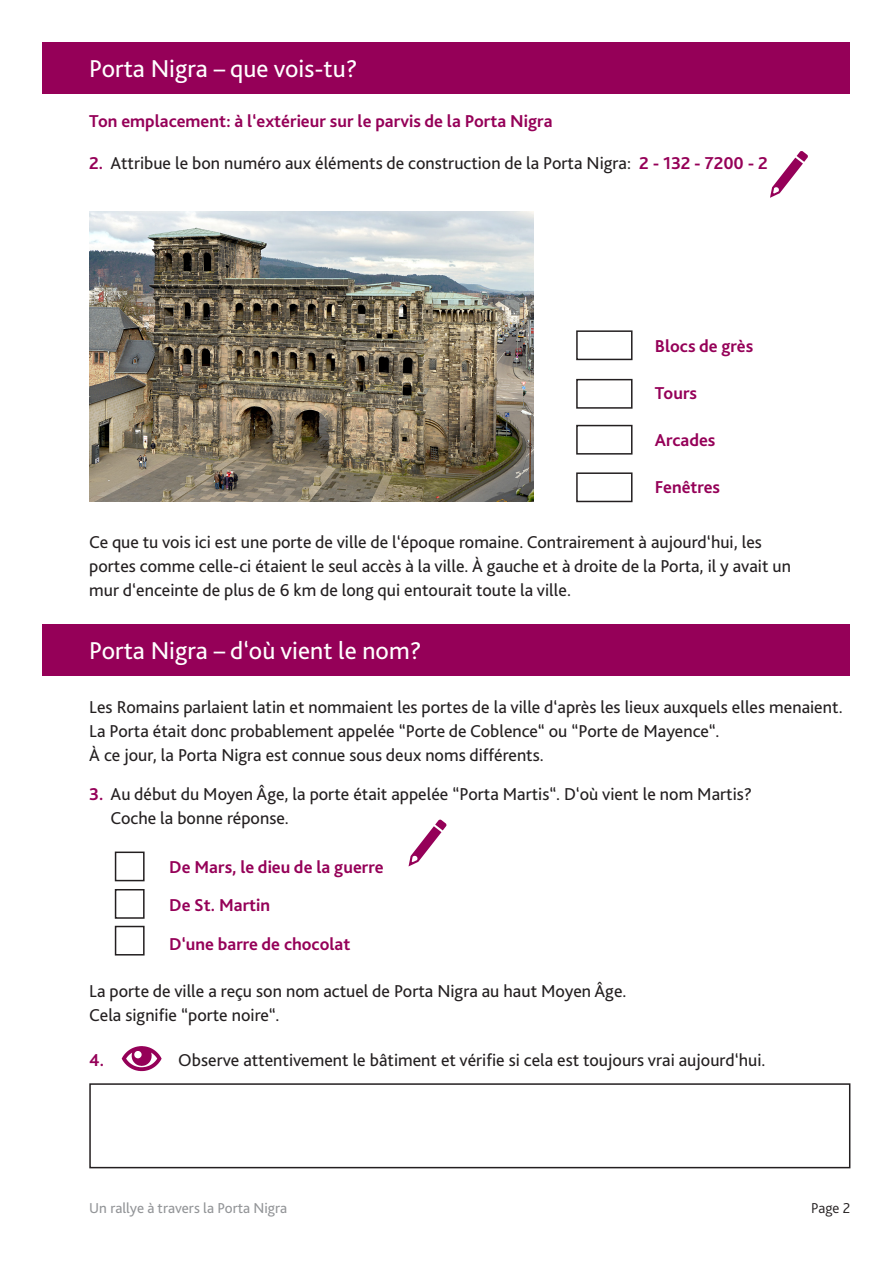
<style>
.page{position:relative;width:893px;height:1263px;background:#fff}
.page>*{position:absolute;margin:0;border:0;box-sizing:border-box;transform-origin:0 0}
.t1{font:25.5px "Bliss 2";color:#fff}
.t2{font:18px/24px "Bliss 2";color:#231f20}
.t3{font:700 18px/38.5px "Bliss 2";color:#950058}
.t4{font:15px "Bliss 2";color:#939598}
.t5{font:300 15px "Bliss 2";color:#231f20}
.s1{font-weight:700;color:#950058}
</style>
<div class="page">
<div style="left:43px;top:43px;width:807px;height:51px;background:#950058"></div>
<div style="left:43px;top:624px;width:807px;height:51px;background:#950058"></div>
<div style="left:115px;top:851px;width:30px;height:30px;border:2px solid #231f20"></div>
<div style="left:115px;top:889px;width:30px;height:30px;border:2px solid #231f20"></div>
<div style="left:115px;top:926px;width:30px;height:29px;border:2px solid #231f20"></div>
<div style="left:89px;top:1083px;width:761px;height:85px;border:2px solid #231f20"></div>
<svg style="left:122px;top:1046px;width:40px;height:25px"></svg>
<svg style="left:408px;top:819px;width:39px;height:47px"></svg>
<svg style="left:770px;top:151px;width:38px;height:47px"></svg>
<img style="left:89px;top:212px;width:444px;height:289px">
<div style="left:576px;top:330px;width:56px;height:30px;border:2px solid #231f20"></div>
<div style="left:576px;top:379px;width:56px;height:30px;border:2px solid #231f20"></div>
<div style="left:576px;top:425px;width:56px;height:30px;border:2px solid #231f20"></div>
<div style="left:576px;top:472px;width:56px;height:30px;border:2px solid #231f20"></div>
<h1 class="t1" style="left:89px;top:53px;width:270px">Porta Nigra – que vois-tu?</h1>
<p class="t3" style="left:89px;top:101px;width:465px">Ton emplacement: à l‘extérieur sur le parvis de la Porta Nigra</p>
<p class="t2" style="left:89px;top:151px;width:680px"><span class="s1">2.</span> Attribue le bon numéro aux éléments de construction de la Porta Nigra: <span class="s1">2 - 132 - 7200 - 2</span></p>
<p class="t3" style="left:655px;top:326px;width:100px">Blocs de grès</p>
<p class="t3" style="left:655px;top:374px;width:44px">Tours</p>
<p class="t3" style="left:655px;top:421px;width:62px">Arcades</p>
<p class="t3" style="left:655px;top:468px;width:67px">Fenêtres</p>
<p class="t2" style="left:89px;top:529px;width:703px">Ce que tu vois ici est une porte de ville de l‘époque romaine. Contrairement à aujourd‘hui, les portes comme celle-ci étaient le seul accès à la ville. À gauche et à droite de la Porta, il y avait un mur d‘enceinte de plus de 6 km de long qui entourait toute la ville.</p>
<h1 class="t1" style="left:89px;top:634px;width:334px">Porta Nigra – d‘où vient le nom?</h1>
<p class="t2" style="left:89px;top:695px;width:755px">Les Romains parlaient latin et nommaient les portes de la ville d‘après les lieux auxquels elles menaient.<br>La Porta était donc probablement appelée “Porte de Coblence“ ou “Porte de Mayence“.<br>À ce jour, la Porta Nigra est connue sous deux noms différents.</p>
<p class="t2" style="left:111px;top:781px;width:643px;text-indent:-21px"><span class="s1">3.</span> Au début du Moyen Âge, la porte était appelée “Porta Martis“. D‘où vient le nom Martis?<br>Coche la bonne réponse.</p>
<p class="t3" style="left:169px;top:847px;width:216px">De Mars, le dieu de la guerre<br>De St. Martin<br>D‘une barre de chocolat</p>
<p class="t2" style="left:89px;top:979px;width:539px">La porte de ville a reçu son nom actuel de Porta Nigra au haut Moyen Âge.<br>Cela signifie “porte noire“.</p>
<p class="t3" style="left:89px;top:1040px;width:16px">4.</p>
<p class="t2" style="left:178px;top:1047px;width:589px">Observe attentivement le bâtiment et vérifie si cela est toujours vrai aujourd‘hui.</p>
<p class="t4" style="left:89px;top:1198px;width:199px">Un rallye à travers la Porta Nigra</p>
<p class="t5" style="left:811px;top:1198px;width:41px">Page 2</p>
</div>
